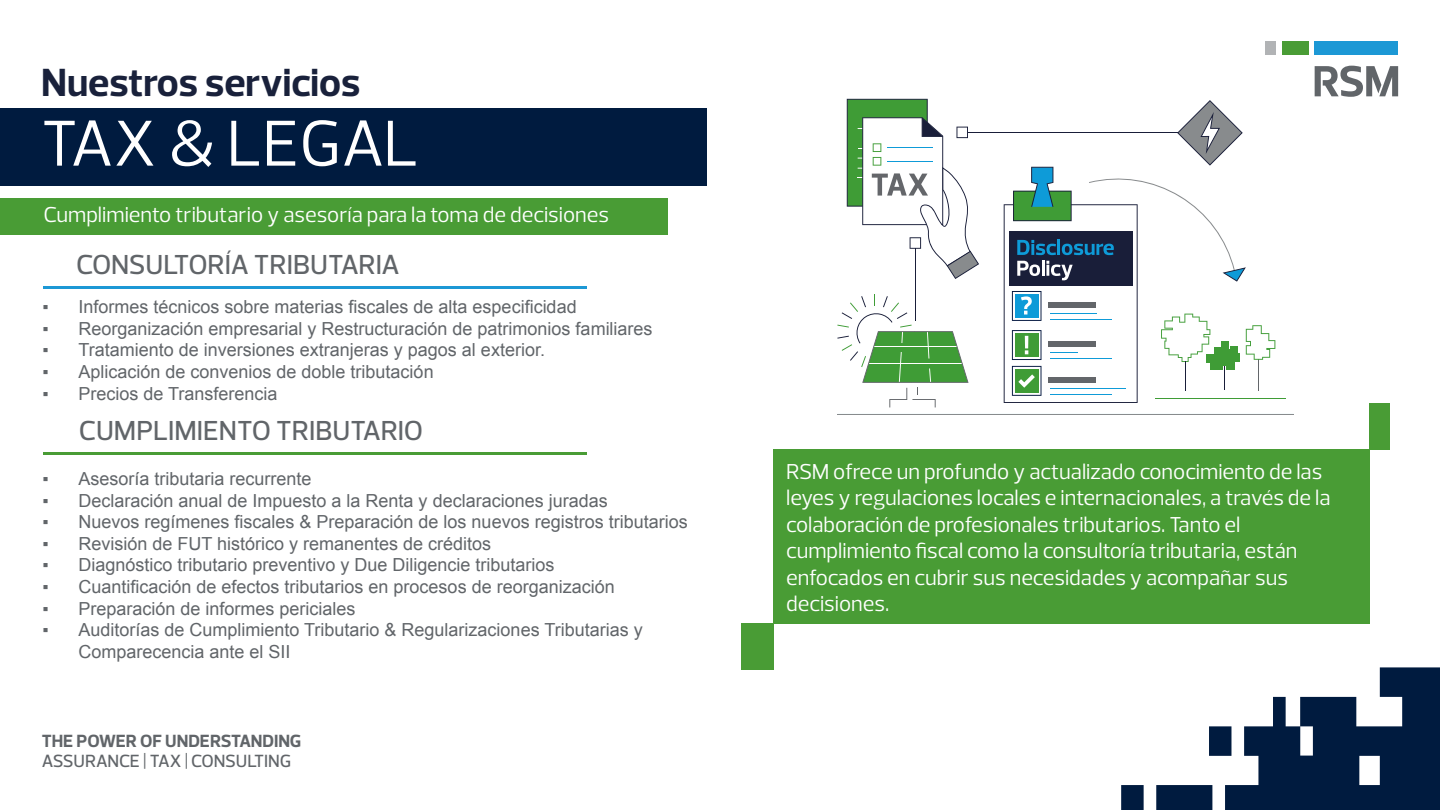
<style>
.page{position:relative;width:1440px;height:810px;background:#fff}
.page>*{position:absolute;margin:0;border:0;box-sizing:border-box;transform-origin:0 0}
.t1{font:66px "Prelo";color:#fff}
.t2{font:700 40px "Prelo";color:#19213b}
.t3{font:500 28px "Prelo";color:#616569}
.t4{font:22px/26.4px "Prelo";color:#fff}
.t5{font:18px/21.6px "Arial";color:#616569}
.t6{font:500 18px "Prelo";letter-spacing:-.01em;color:#616569}
.t7{font:700 18px "Prelo";letter-spacing:-.01em;color:#616569}
</style>
<div class="page">
<svg style="left:1121px;top:667px;width:319px;height:143px"></svg>
<div style="left:0;top:108px;width:706px;height:78px;background:#001b3f"></div>
<div style="left:773px;top:449px;width:597px;height:175px;background:#499c35"></div>
<hr style="left:44px;top:453px;width:543px;height:2px;background:#499c35">
<hr style="left:44px;top:286px;width:543px;height:3px;background:#1c98d5">
<div style="left:741px;top:624px;width:32px;height:46px;background:#499c35"></div>
<div style="left:1370px;top:403px;width:20px;height:47px;background:#499c35"></div>
<div style="left:0;top:198px;width:668px;height:37px;background:#499c35"></div>
<div style="left:1315px;top:41px;width:83px;height:14px;background:#1c98d5"></div>
<div style="left:1266px;top:41px;width:10px;height:14px;background:#b1b3b5"></div>
<div style="left:1282px;top:41px;width:27px;height:14px;background:#499c35"></div>
<svg style="left:1315px;top:66px;width:83px;height:31px"></svg>
<hr style="left:959px;top:132px;width:227px;height:1px;background:#191e39">
<hr style="left:838px;top:414px;width:456px;height:1px;background:#888b8d">
<svg style="left:847px;top:99px;width:132px;height:180px"></svg>
<svg style="left:837px;top:294px;width:132px;height:113px"></svg>
<hr style="left:915px;top:248px;width:1px;height:73px;background:#191e39">
<hr style="left:1155px;top:398px;width:131px;height:1px;background:#3f9c36">
<svg style="left:1004px;top:100px;width:271px;height:303px"></svg>
<h2 class="t2" style="left:41px;top:58px;width:321px">Nuestros servicios</h2>
<h1 class="t1" style="left:41px;top:103px;width:379px">TAX &amp; LEGAL</h1>
<p class="t4" style="left:44px;top:202px;width:567px">Cumplimiento tributario y asesoría para la toma de decisiones</p>
<h3 class="t3" style="left:76px;top:248px;width:325px">CONSULTORÍA TRIBUTARIA</h3>
<p class="t5" style="left:43px;top:296px;width:536px">▪ Informes técnicos sobre materias fiscales de alta especificidad</p>
<p class="t5" style="left:43px;top:318px;width:612px">▪ Reorganización empresarial y Restructuración de patrimonios familiares</p>
<p class="t5" style="left:43px;top:340px;width:504px">▪ Tratamiento de inversiones extranjeras y pagos al exterior.</p>
<p class="t5" style="left:43px;top:361px;width:393px">▪ Aplicación de convenios de doble tributación</p>
<p class="t5" style="left:43px;top:383px;width:237px">▪ Precios de Transferencia</p>
<h3 class="t3" style="left:79px;top:413px;width:346px">CUMPLIMIENTO TRIBUTARIO</h3>
<p class="t5" style="left:43px;top:468px;width:271px">▪ Asesoría tributaria recurrente</p>
<p class="t5" style="left:43px;top:490px;width:567px">▪ Declaración anual de Impuesto a la Renta y declaraciones juradas</p>
<p class="t5" style="left:43px;top:511px;width:647px">▪ Nuevos regímenes fiscales &amp; Preparación de los nuevos registros tributarios</p>
<p class="t5" style="left:43px;top:533px;width:450px">▪ Revisión de FUT histórico y remanentes de créditos</p>
<p class="t5" style="left:43px;top:555px;width:514px">▪ Diagnóstico tributario preventivo y Due Diligencie tributarios</p>
<p class="t5" style="left:43px;top:576px;width:574px">▪ Cuantificación de efectos tributarios en procesos de reorganización</p>
<p class="t5" style="left:43px;top:598px;width:315px">▪ Preparación de informes periciales</p>
<p class="t5" style="left:79px;top:619px;width:566px;text-indent:-36px">▪ Auditorías de Cumplimiento Tributario &amp; Regularizaciones Tributarias y<br>Comparecencia ante el SII</p>
<p class="t7" style="left:42px;top:729px;width:261px">THE POWER OF UNDERSTANDING</p>
<p class="t6" style="left:42px;top:749px;width:251px">ASSURANCE | TAX | CONSULTING</p>
<p class="t4" style="left:786px;top:459px;width:546px">RSM ofrece un profundo y actualizado conocimiento de las leyes y regulaciones locales e internacionales, a través de la colaboración de profesionales tributarios. Tanto el cumplimiento fiscal como la consultoría tributaria, están enfocados en cubrir sus necesidades y acompañar sus decisiones.</p>
</div>
